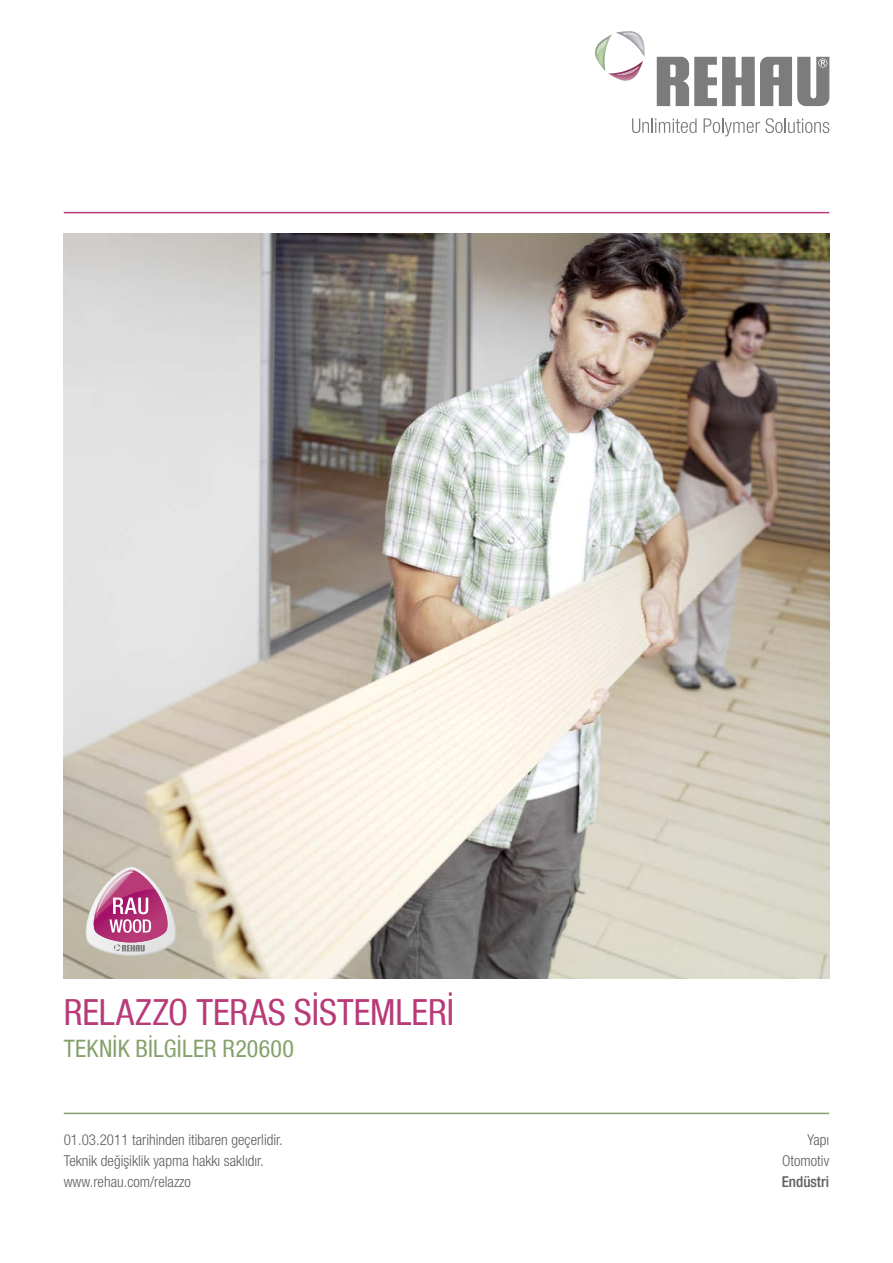
<style>
.page{position:relative;width:893px;height:1263px;background:#fff}
.page>*{position:absolute;margin:0;border:0;box-sizing:border-box;transform-origin:0 0}
.t1{font:condensed 36px "Helvetica Neue LT Com";color:#b83b78}
.t2{font:condensed 24px "Helvetica Neue LT Com";letter-spacing:.01em;color:#85a16c}
.t3{font:300 condensed 15px/21px "Helvetica Neue LT Com";color:#5e5e5d}
.t4{font:500 condensed 15px "Helvetica Neue LT Com";color:#5e5e5d}
</style>
<div class="page">
<img style="left:64px;top:234px;width:765px;height:744px">
<svg style="left:632px;top:118px;width:65px;height:15px"></svg>
<svg style="left:704px;top:118px;width:125px;height:18px"></svg>
<svg style="left:657px;top:57px;width:172px;height:49px"></svg>
<svg style="left:595px;top:31px;width:49px;height:50px"></svg>
<img style="left:597px;top:39px;width:10px;height:16px">
<img style="left:616px;top:66px;width:23px;height:9px">
<img style="left:623px;top:33px;width:16px;height:5px">
<hr style="left:64px;top:212px;width:765px;height:1px;background:#b83b78">
<hr style="left:64px;top:1113px;width:765px;height:1px;background:#85a16c">
<svg style="left:84px;top:866px;width:93px;height:90px"></svg>
<h1 class="t1" style="left:64px;top:991px;width:392px">RELAZZO TERAS SİSTEMLERİ</h1>
<h2 class="t2" style="left:64px;top:1034px;width:232px">TEKNİK BİLGİLER R20600</h2>
<p class="t3" style="left:64px;top:1129px;width:221px">01.03.2011 tarihinden itibaren geçerlidir.<br>Teknik değişiklik yapma hakkı saklıdır. www.rehau.com/relazzo</p>
<p class="t3" style="left:782px;top:1129px;width:48px;text-align:right">Yapı<br>Otomotiv</p>
<p class="t4" style="left:782px;top:1173px;width:49px">Endüstri</p>
</div>
